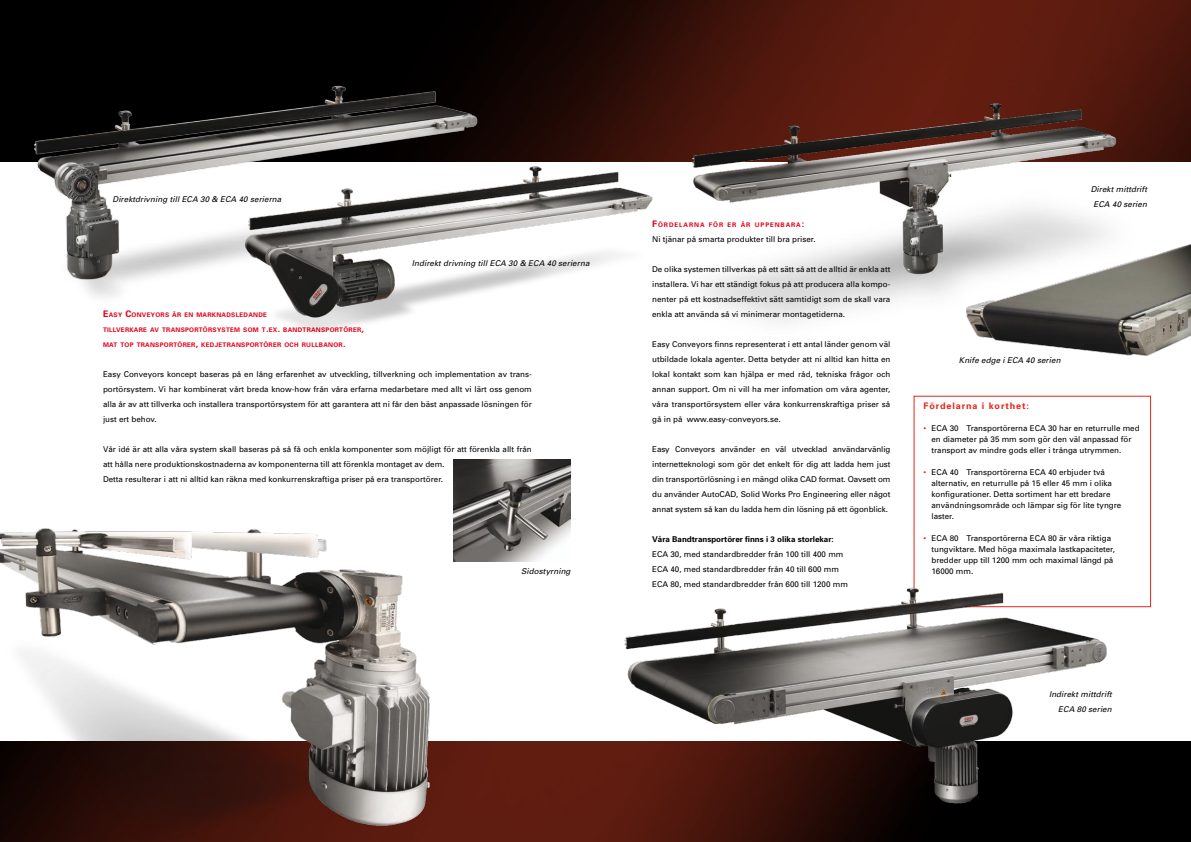
<style>
.page{position:relative;width:1191px;height:842px;background:#fff}
.page>*{position:absolute;margin:0;border:0;box-sizing:border-box;transform-origin:0 0}
.t1{font:700 9px "Univers";letter-spacing:.1em;color:#e42518}
.t2{font:8px/15px "Univers";color:#000}
.t3{font:italic 8px/15px "Univers";letter-spacing:.01em;color:#000;text-align:center}
.t4{font:700 8px "Univers";color:#000}
.t5{font:700 6.3px "Univers";letter-spacing:.045em;color:#e2001a}
.t6{font:700 6.3px "Univers";letter-spacing:.145em;color:#e2001a}
.s1{font-size:9px}
.s2{color:#e42518}
</style>
<div class="page">
<img style="left:446px;top:741px;width:745px;height:101px">
<img style="left:498px;top:0;width:693px;height:162px">
<div style="left:913px;top:396px;width:238px;height:211px;border:1px solid #e42518"></div>
<img style="left:1073px;top:244px;width:118px;height:112px">
<img style="left:453px;top:459px;width:117px;height:102px">
<img style="left:306px;top:122px;width:354px;height:210px">
<img style="left:0;top:0;width:498px;height:329px">
<img style="left:660px;top:28px;width:480px;height:321px">
<img style="left:0;top:528px;width:446px;height:314px">
<img style="left:620px;top:551px;width:492px;height:270px">
<p class="t3" style="left:112px;top:192px;width:170px">Direktdrivning till ECA 30 &amp; ECA 40 serierna</p>
<p class="t3" style="left:412px;top:256px;width:179px">Indirekt drivning till ECA 30 &amp; ECA 40 serierna</p>
<p class="t5" style="left:103px;top:311px;width:165px"><span class="s1">E</span>ASY <span class="s1">C</span>ONVEYORS ÄR EN MARKNADSLEDANDE</p>
<p class="t5" style="left:103px;top:326px;width:263px">TILLVERKARE AV TRANSPORTÖRSYSTEM SOM T<span class="s1">.</span>EX<span class="s1">.</span> BANDTRANSPORTÖRER<span class="s1">,</span></p>
<p class="t5" style="left:103px;top:341px;width:244px">MAT TOP TRANSPORTÖRER<span class="s1">,</span> KEDJETRANSPORTÖRER OCH RULLBANOR<span class="s1">.</span></p>
<p class="t2" style="left:103px;top:367px;width:430px;text-align:justify">Easy Conveyors koncept baseras på en lång erfarenhet av utveckling, tillverkning och implementation av trans&shy;portörsystem. Vi har kombinerat vårt breda know-how från våra erfarna medarbetare med allt vi lärt oss genom alla år av att tillverka och installera transportörsystem för att garantera att ni får den bäst anpassade lösningen för just ert behov.</p>
<p class="t2" style="left:103px;top:442px;width:430px">Vår idé är att alla våra system skall baseras på så få och enkla komponenter som möjligt för att förenkla allt från att hålla nere produktionskostnaderna av komponenterna till att förenkla montaget av dem.<br>Detta resulterar i att ni alltid kan räkna med konkurrenskraftiga priser på era transportörer.</p>
<p class="t3" style="left:521px;top:563px;width:51px">Sidostyrning</p>
<p class="t6" style="left:652px;top:221px;width:153px"><span class="s1">F</span>ÖRDELARNA FÖR ER ÄR UPPENBARA<span class="s1">:</span></p>
<p class="t2" style="left:652px;top:232px;width:165px">Ni tjänar på smarta produkter till bra priser.</p>
<p class="t2" style="left:652px;top:262px;width:240px;text-align:justify">De olika systemen tillverkas på ett sätt så att de alltid är enkla att installera. Vi har ett ständigt fokus på att producera alla kompo&shy;nenter på ett kostnadseffektivt sätt samtidigt som de skall vara enkla att använda så vi minimerar montagetiderna.</p>
<p class="t2" style="left:652px;top:337px;width:240px;text-align:justify">Easy Conveyors finns representerat i ett antal länder genom väl utbildade lokala agenter. Detta betyder att ni alltid kan hitta en lokal kontakt som kan hjälpa er med råd, tekniska frågor och annan support. Om ni vill ha mer infomation om våra agenter, våra transportörsystem eller våra konkurrenskraftiga priser så gå in på www.easy-conveyors.se.</p>
<p class="t2" style="left:652px;top:442px;width:240px;text-align:justify">Easy Conveyors använder en väl utvecklad användarvänlig internetteknologi som gör det enkelt för dig att ladda hem just din transportörlösning i en mängd olika CAD format. Oavsett om du använder AutoCAD, Solid Works Pro Engineering eller något annat system så kan du ladda hem din lösning på ett ögonblick.</p>
<p class="t4" style="left:652px;top:534px;width:183px">VÅRA BANDTRANSPORTÖRER FINNS I 3 OLIKA STORLEKAR:</p>
<p class="t2" style="left:652px;top:547px;width:197px">ECA 30, med standardbredder från 100 till 400 mm<br>ECA 40, med standardbredder från 40 till 600 mm<br>ECA 80, med standardbredder från 600 till 1200 mm</p>
<p class="t3" style="left:1090px;top:181px;width:58px">Direkt mittdrift<br>ECA 40 serien</p>
<p class="t3" style="left:959px;top:352px;width:103px">Knife edge i ECA 40 serien</p>
<p class="t1" style="left:923px;top:400px;width:107px">FÖRDELARNA I KORTHET:</p>
<p class="t2" style="left:931px;top:422px;width:210px;line-height:11px;text-indent:-8px"><span class="s2">•</span> ECA 30 Transportörerna ECA 30 har en returrulle med en diameter på 35 mm som gör den väl anpassad för transport av mindre gods eller i trånga utrymmen.</p>
<p class="t2" style="left:931px;top:466px;width:191px;line-height:11px;text-indent:-8px"><span class="s2">•</span> ECA 40 Transportörerna ECA 40 erbjuder två alternativ, en returrulle på 15 eller 45 mm i olika konfigurationer. Detta sortiment har ett bredare användningsområde och lämpar sig för lite tyngre laster.</p>
<p class="t2" style="left:931px;top:532px;width:185px;line-height:11px;text-indent:-8px"><span class="s2">•</span> ECA 80 Transportörerna ECA 80 är våra riktiga tungviktare. Med höga maximala lastkapaciteter, bredder upp till 1200 mm och maximal längd på 16000 mm.</p>
<p class="t3" style="left:1049px;top:687px;width:64px;text-align:right">Indirekt mittdrift<br>ECA 80 serien</p>
</div>
